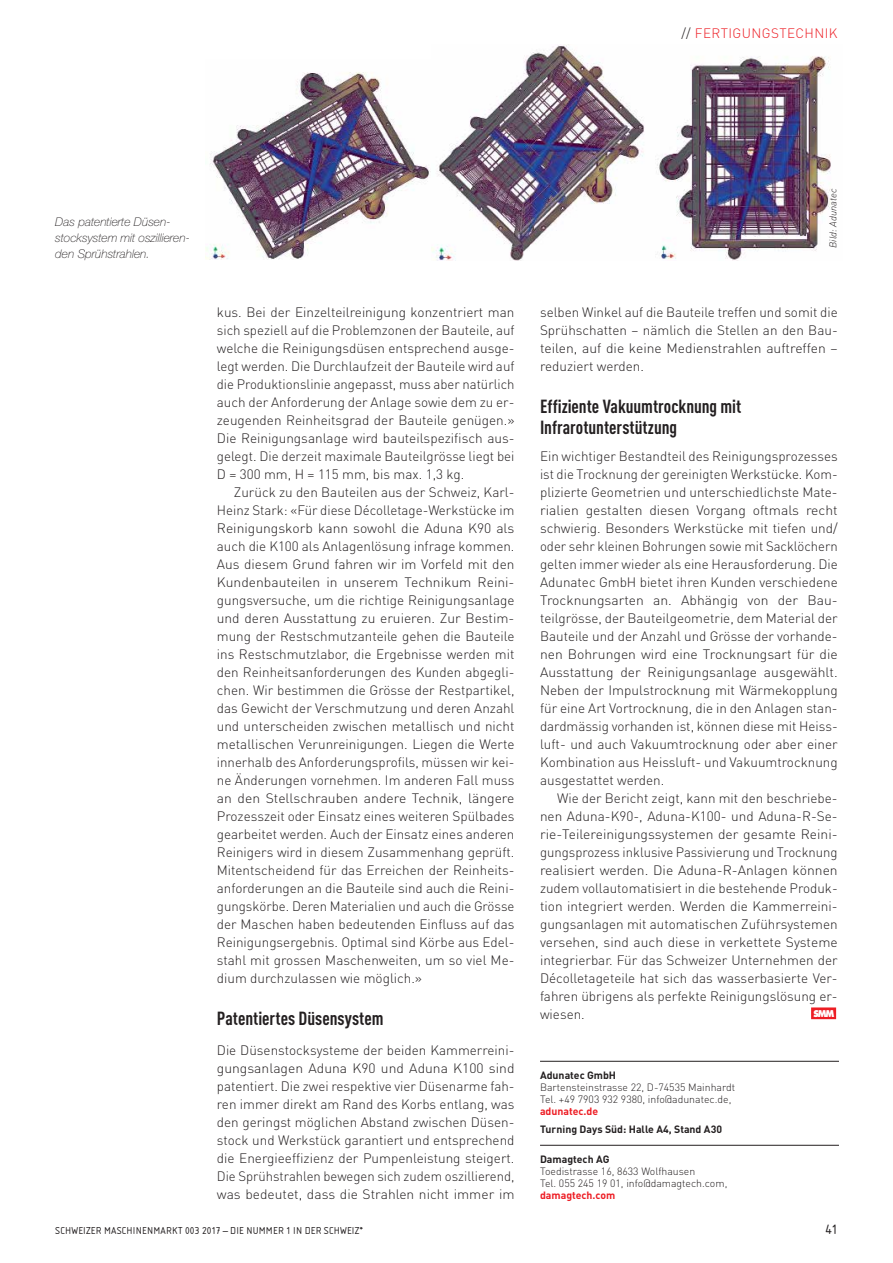
<style>
.page{position:relative;width:893px;height:1263px;background:#fff}
.page>*{position:absolute;margin:0;border:0;box-sizing:border-box;transform-origin:0 0}
.t1{font:700 condensed 18.75px/21px "DIN Pro";color:#231f20}
.t2{font:14.25px "Isonorm Pro";color:#231f20}
.t3{font:300 13.5px/18px "DIN Pro";color:#231f20;text-align:justify}
.t4{font:300 13.5px "DIN Pro";letter-spacing:.03em;color:#ed1d24}
.t5{font:italic 100 12px/15.8px "Helvetica Neue LT Std";color:#231f20}
.t6{font:300 10.5px/12px "DIN Pro";color:#231f20}
.t7{font:10.5px "Isonorm Pro";letter-spacing:.02em;color:#231f20}
.t8{font:700 10.5px "DIN Pro";color:#231f20}
.t9{font:700 10.5px "DIN Pro";color:#ed1d24}
.t10{font:italic 300 9.75px "DIN Pro";color:#231f20}
.t11{font:800 9.15px "Futura Std";color:#fff;scale:.9 1}
.s1{color:#231f20}
</style>
<div class="page">
<div style="left:811px;top:1007px;width:25px;height:12px;background:#ed1d24"></div>
<img style="left:205px;top:72px;width:226px;height:188px">
<img style="left:432px;top:44px;width:399px;height:216px">
<hr style="left:540px;top:1061px;width:299px;height:1px;background:#231f20">
<hr style="left:540px;top:1145px;width:299px;height:1px;background:#231f20">
<p class="t4" style="left:681px;top:24px;width:31px"><span class="s1">//</span> Fert</p>
<p class="t4" style="left:728px;top:24px;width:43px">igungste</p>
<p class="t4" style="left:795px;top:24px;width:42px">chnik</p>
<p class="t5" style="left:55px;top:214px;width:136px">Das patentierte Düsen&shy;stocksystem mit oszillieren&shy;den Sprühstrahlen.</p>
<p class="t3" style="left:217px;top:303px;width:299px">kus. Bei der Einzelteilreinigung konzentriert man sich speziell auf die Problemzonen der Bauteile, auf welche die Reinigungsdüsen entsprechend ausge&shy;legt werden. Die Durchlaufzeit der Bauteile wird auf die Produktionslinie angepasst, muss aber natürlich auch der Anforderung der Anlage sowie dem zu er&shy;zeugenden Reinheitsgrad der Bauteile genügen.» Die Reinigungsanlage wird bauteilspezifisch aus&shy;gelegt. Die derzeit maximale Bauteilgrösse liegt bei D = 300 mm, H = 115 mm, bis max. 1,3 kg.</p>
<p class="t3" style="left:217px;top:483px;width:299px;text-indent:17px">Zurück zu den Bauteilen aus der Schweiz, Karl-Heinz Stark: «Für diese Décolletage-Werkstücke im Reinigungskorb kann sowohl die Aduna K90 als auch die K100 als Anlagenlösung infrage kommen.<br>Aus diesem Grund fahren wir im Vorfeld mit den Kundenbauteilen in unserem Technikum Reini&shy;gungsversuche, um die richtige Reinigungsanlage und deren Ausstattung zu eruieren. Zur Bestim&shy;mung der Restschmutzanteile gehen die Bauteile ins Restschmutzlabor, die Ergebnisse werden mit den Reinheitsanforderungen des Kunden abgegli&shy;chen. Wir bestimmen die Grösse der Restpartikel, das Gewicht der Verschmutzung und deren Anzahl und unterscheiden zwischen metallisch und nicht metallischen Verunreinigungen. Liegen die Werte innerhalb des Anforderungsprofils, müssen wir kei&shy;ne Änderungen vornehmen. I m anderen Fall muss an den Stellschrauben andere Technik, längere Prozesszeit oder Einsatz eines weiteren Spülbades gearbeitet werden. Auch der Einsatz eines anderen Reinigers wird in diesem Zusammenhang geprüft.<br>Mitentscheidend für das Erreichen der Reinheits&shy;anforderungen an die Bauteile sind auch die Reini&shy;gungskörbe. Deren Materialien und auch die Grösse der Maschen haben bedeutenden Einfluss auf das Reinigungsergebnis. Optimal sind Körbe aus Edel&shy;stahl mit grossen Maschenweiten, um so viel Me&shy;dium durchzulassen wie möglich.»</p>
<h1 class="t1" style="left:217px;top:1007px;width:168px">Patentiertes Düsensystem</h1>
<p class="t3" style="left:217px;top:1041px;width:299px">Die Düsenstocksysteme der beiden Kammerreini&shy;gungsanlagen Aduna K90 und Aduna K100 sind patentiert. Die zwei respektive vier Düsenarme fah&shy;ren immer direkt am Rand des Korbs entlang, was den geringst möglichen Abstand zwischen Düsen&shy;stock und Werkstück garantiert und entsprechend die Energieeffizienz der Pumpenleistung steigert.<br>Die Sprühstrahlen bewegen sich zudem oszillierend, was bedeutet, dass die Strahlen nicht immer im</p>
<p class="t10" style="left:827px;top:248px;width:61px;rotate:-90deg">Bild: Adunatec</p>
<p class="t3" style="left:540px;top:303px;width:299px">selben Winkel auf die Bauteile treffen und somit die Sprühschatten – nämlich die Stellen an den Bau&shy;teilen, auf die keine Medienstrahlen auftreffen – reduziert werden.</p>
<h1 class="t1" style="left:540px;top:395px;width:203px">Effiziente Vakuumtrocknung mit<br>Infrarotunterstützung</h1>
<p class="t3" style="left:540px;top:447px;width:299px">Ein wichtiger Bestandteil des Reinigungsprozesses ist die Trocknung der gereinigten Werkstücke. Kom&shy;plizierte Geometrien und unterschiedlichste Mate&shy;rialien gestalten diesen Vorgang oftmals recht schwierig. Besonders Werkstücke mit tiefen und/ oder sehr kleinen Bohrungen sowie mit Sacklöchern gelten immer wieder als eine Herausforderung. Die Adunatec GmbH bietet ihren Kunden verschiedene Trocknungsarten an. Abhängig von der Bau&shy;teilgrösse, der Bauteilgeometrie, dem Material der Bauteile und der Anzahl und Grösse der vorhande&shy;nen Bohrungen wird eine Trocknungsart für die Ausstattung der Reinigungsanlage ausgewählt.<br>Neben der I mpulstrocknung mit Wärmekopplung für eine Art Vortrocknung, die in den Anlagen stan&shy;dardmässig vorhanden ist, können diese mit Heiss&shy;luft- und auch Vakuumtrocknung oder aber einer Kombination aus Heissluft- und Vakuumtrocknung ausgestattet werden.</p>
<p class="t3" style="left:540px;top:789px;width:299px;text-indent:17px">Wie der Bericht zeigt, kann mit den beschriebe&shy;nen Aduna-K90-, Aduna-K100- und Aduna-R-Se&shy;rie-Teilereinigungssystemen der gesamte Reini&shy;gungsprozess inklusive Passivierung und Trocknung realisiert werden. Die Aduna-R-Anlagen können zudem vollautomatisiert in die bestehende Produk&shy;tion integriert werden. Werden die Kammerreini&shy;gungsanlagen mit automatischen Zuführsystemen versehen, sind auch diese in verkettete Systeme integrierbar. Für das Schweizer Unternehmen der Décolletageteile hat sich das wasserbasierte Ver&shy;fahren übrigens als perfekte Reinigungslösung er&shy;wiesen.</p>
<p class="t11" style="left:813px;top:1007px;width:25px">SMM</p>
<p class="t8" style="left:540px;top:1068px;width:78px">Adunatec GmbH</p>
<p class="t6" style="left:540px;top:1080px;width:197px">Bartensteinstrasse 22, D-74535 Mainhardt<br>Tel. +49 7903 932 9380, info@adunatec.de,</p>
<p class="t9" style="left:540px;top:1104px;width:60px">adunatec.de</p>
<p class="t8" style="left:540px;top:1122px;width:184px">Turning Days Süd: Halle A4, Stand A30</p>
<p class="t8" style="left:540px;top:1152px;width:71px">Damagtech AG</p>
<p class="t6" style="left:540px;top:1164px;width:189px">Toedistrasse 16, 8633 Wolfhausen<br>Tel. 055 245 19 01, info@damagtech.com,</p>
<p class="t9" style="left:540px;top:1188px;width:77px">damagtech.com</p>
<p class="t7" style="left:55px;top:1225px;width:310px">SCHWEIZER MASCHINENMARKT 003 2017 – DIE N UMM ER 1 IN DER SCHWEIZ*</p>
<p class="t2" style="left:825px;top:1221px;width:14px">41</p>
</div>
